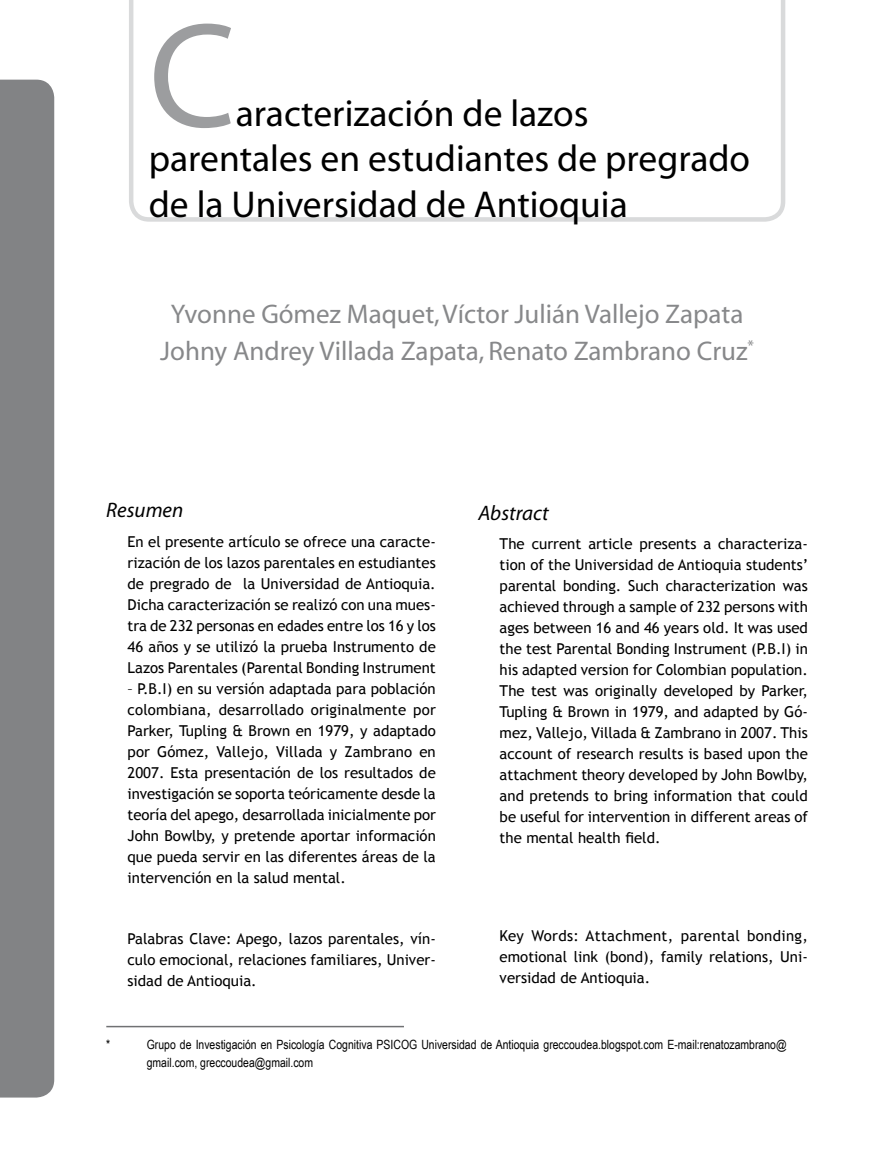
<style>
.page{position:relative;width:893px;height:1149px;background:#fff}
.page>*{position:absolute;margin:0;border:0;box-sizing:border-box;transform-origin:0 0}
.t1{font:150px "Myriad";color:#9c9d9f}
.t2{font:37.5px/45px "Myriad";color:#000}
.t3{font:27px/36.6px "Myriad";color:#87888a;text-align:center}
.t4{font:italic 21px "Myriad Pro";color:#000}
.t5{font:15px/21px "Trebuchet MS";color:#000;text-align:justify}
.t6{font:12.75px/18px "Arial Narrow";color:#000}
</style>
<div class="page">
<svg style="left:129px;top:0;width:656px;height:221px"></svg>
<div style="left:0;top:80px;width:54px;height:1017px;background:#828385"></div>
<hr style="left:106px;top:1025px;width:298px;height:1px;background:#707173">
<h1 class="t1" style="left:149px;top:2px;width:88px">C</h1>
<h2 class="t2" style="left:149px;top:93px;width:603px;text-indent:87px">aracterización de lazos parentales en estudiantes de pregrado de la Universidad de Antioquia</h2>
<h3 class="t3" style="left:160px;top:297px;width:595px">Yvonne Gómez Maquet, Víctor Julián Vallejo Zapata<br>Johny Andrey Villada Zapata, Renato Zambrano Cruz<sup>*</sup></h3>
<h3 class="t4" style="left:106px;top:497px;width:79px">Resumen</h3>
<p class="t5" style="left:128px;top:531px;width:310px">En el presente artículo se ofrece una caracte&shy;rización de los lazos parentales en estudiantes de pregrado de la Universidad de Antioquia.<br>Dicha caracterización se realizó con una mues&shy;tra de 232 personas en edades entre los 16 y los 46 años y se utilizó la prueba Instrumento de Lazos Parentales (Parental Bonding Instrument</p>
<p class="t5" style="left:128px;top:678px;width:310px">– P.B.I) en su versión adaptada para población colombiana, desarrollado originalmente por Parker, Tupling &amp; Brown en 1979, y adaptado por Gómez, Vallejo, Villada y Zambrano en 2007. Esta presentación de los resultados de investigación se soporta teóricamente desde la teoría del apego, desarrollada inicialmente por John Bowlby, y pretende aportar información que pueda servir en las diferentes áreas de la intervención en la salud mental.</p>
<h3 class="t4" style="left:478px;top:499px;width:72px">Abstract</h3>
<p class="t5" style="left:500px;top:533px;width:310px">The current article presents a characteriza&shy;tion of the Universidad de Antioquia students’ parental bonding. Such characterization was achieved through a sample of 232 persons with ages between 16 and 46 years old. It was used the test Parental Bonding Instrument (P.B.I) in his adapted version for Colombian population.<br>The test was originally developed by Parker, Tupling &amp; Brown in 1979, and adapted by Gó&shy;mez, Vallejo, Villada &amp; Zambrano in 2007. This account of research results is based upon the attachment theory developed by John Bowlby, and pretends to bring information that could be useful for intervention in different areas of the mental health field.</p>
<p class="t5" style="left:128px;top:927px;width:310px">Palabras Clave: Apego, lazos parentales, vín&shy;culo emocional, relaciones familiares, Univer&shy;sidad de Antioquia.</p>
<p class="t5" style="left:500px;top:924px;width:310px">Key Words: Attachment, parental bonding, emotional link (bond), family relations, Uni&shy;versidad de Antioquia.</p>
<p class="t6" style="left:106px;top:1034px;width:6px">*</p>
<p class="t6" style="left:147px;top:1034px;width:641px">Grupo de Investigación en Psicología Cognitiva PSICOG Universidad de Antioquia greccoudea.blogspot.com E-mail:renatozambrano@ gmail.com, greccoudea@gmail.com</p>
</div>
